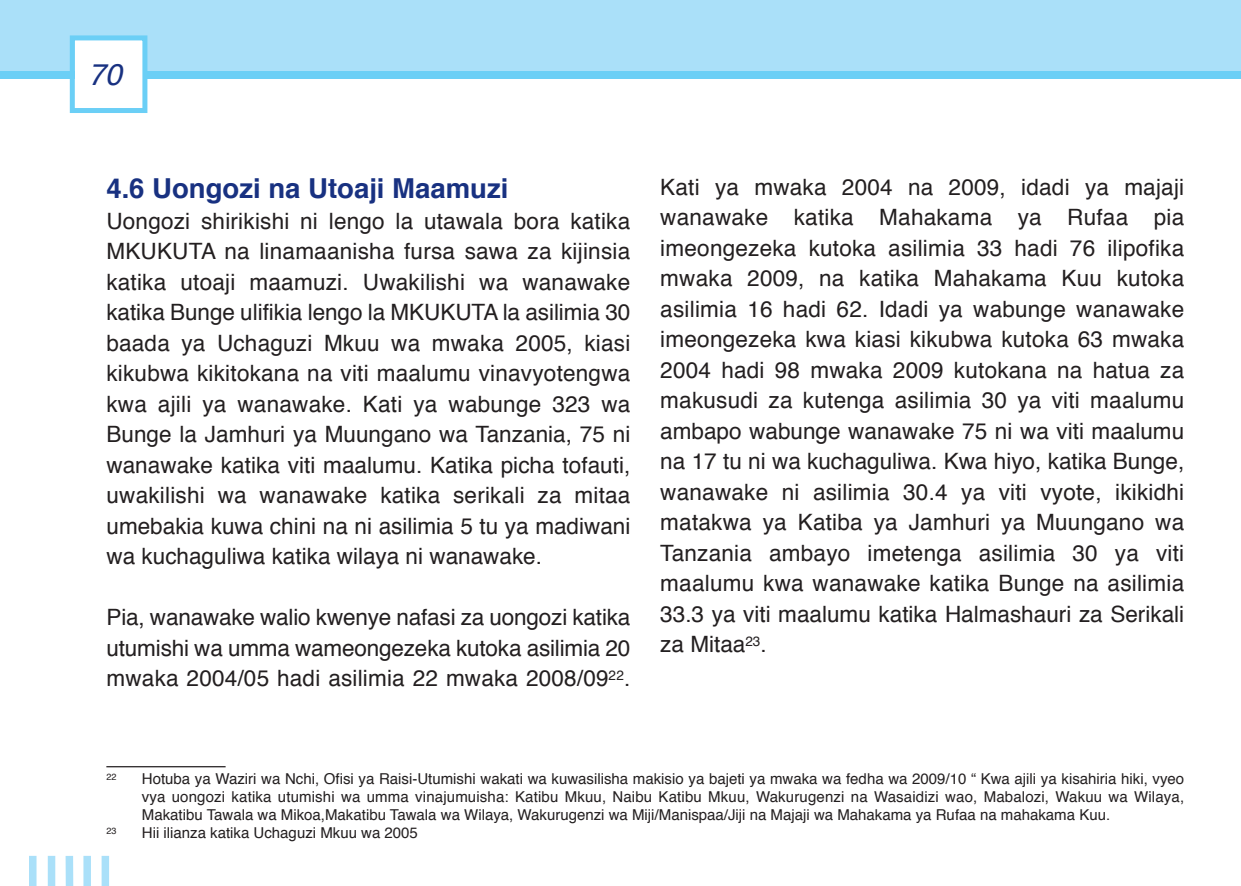
<style>
.page{position:relative;width:1241px;height:886px;background:#fff}
.page>*{position:absolute;margin:0;border:0;box-sizing:border-box;transform-origin:0 0}
.t1{font:italic 30px "Helvetica";color:#183181}
.t2{font:700 27.5px "Helvetica";color:#183181}
.t3{font:22.5px/30.5px "Helvetica";color:#231f20;text-align:justify}
.t4{font:15px/18px "Helvetica";color:#231f20;text-align:justify}
.t5{font:9px "Helvetica";color:#231f20}
</style>
<div class="page">
<div style="left:0;top:0;width:1240px;height:78px;background:#aae0f9"></div>
<div style="left:29px;top:856px;width:7px;height:30px;background:#aae0f9"></div>
<div style="left:48px;top:856px;width:7px;height:30px;background:#aae0f9"></div>
<div style="left:66px;top:856px;width:7px;height:30px;background:#aae0f9"></div>
<div style="left:83px;top:856px;width:8px;height:30px;background:#aae0f9"></div>
<div style="left:102px;top:856px;width:7px;height:30px;background:#aae0f9"></div>
<div style="left:0;top:71px;width:1240px;height:7px;background:#6bcff6"></div>
<div style="left:75px;top:40px;width:67px;height:68px;background:#fff"></div>
<div style="left:70px;top:35px;width:77px;height:78px;border:5px solid #6bcff6"></div>
<hr style="left:106px;top:766px;width:119px;height:1px;background:#231f20">
<h1 class="t1" style="left:88px;top:62px;width:41px">70</h1>
<p class="t2" style="left:106px;top:177px;width:403px">4.6 Uongozi na Utoaji Maamuzi</p>
<p class="t3" style="left:106px;top:208px;width:525px">Uongozi shirikishi ni lengo la utawala bora katika MKUKUTA na linamaanisha fursa sawa za kijinsia katika utoaji maamuzi. Uwakilishi wa wanawake katika Bunge ulifikia lengo la MKUKUTA la asilimia 30 baada ya Uchaguzi Mkuu wa mwaka 2005, kiasi kikubwa kikitokana na viti maalumu vinavyotengwa kwa ajili ya wanawake. Kati ya wabunge 323 wa Bunge la Jamhuri ya Muungano wa Tanzania, 75 ni wanawake katika viti maalumu. Katika picha tofauti, uwakilishi wa wanawake katika serikali za mitaa umebakia kuwa chini na ni asilimia 5 tu ya madiwani wa kuchaguliwa katika wilaya ni wanawake.</p>
<p class="t3" style="left:106px;top:604px;width:525px">Pia, wanawake walio kwenye nafasi za uongozi katika utumishi wa umma wameongezeka kutoka asilimia 20 mwaka 2004/05 hadi asilimia 22 mwaka 2008/09<sup>22</sup>.</p>
<p class="t3" style="left:660px;top:173px;width:525px">Kati ya mwaka 2004 na 2009, idadi ya majaji wanawake katika Mahakama ya Rufaa pia imeongezeka kutoka asilimia 33 hadi 76 ilipofika mwaka 2009, na katika Mahakama Kuu kutoka asilimia 16 hadi 62. Idadi ya wabunge wanawake imeongezeka kwa kiasi kikubwa kutoka 63 mwaka 2004 hadi 98 mwaka 2009 kutokana na hatua za makusudi za kutenga asilimia 30 ya viti maalumu ambapo wabunge wanawake 75 ni wa viti maalumu na 17 tu ni wa kuchaguliwa. Kwa hiyo, katika Bunge, wanawake ni asilimia 30.4 ya viti vyote, ikikidhi matakwa ya Katiba ya Jamhuri ya Muungano wa Tanzania ambayo imetenga asilimia 30 ya viti maalumu kwa wanawake katika Bunge na asilimia 33.3 ya viti maalumu katika Halmashauri za Serikali za Mitaa<sup>23</sup>.</p>
<p class="t5" style="left:106px;top:773px;width:12px">22</p>
<p class="t4" style="left:142px;top:771px;width:1043px">Hotuba ya Waziri wa Nchi, Ofisi ya Raisi-Utumishi wakati wa kuwasilisha makisio ya bajeti ya mwaka wa fedha wa 2009/10 “ Kwa ajili ya kisahiria hiki, vyeo vya uongozi katika utumishi wa umma vinajumuisha: Katibu Mkuu, Naibu Katibu Mkuu, Wakurugenzi na Wasaidizi wao, Mabalozi, Wakuu wa Wilaya, Makatibu Tawala wa Mikoa,Makatibu Tawala wa Wilaya, Wakurugenzi wa Miji/Manispaa/Jiji na Majaji wa Mahakama ya Rufaa na mahakama Kuu.</p>
<p class="t5" style="left:106px;top:827px;width:12px">23</p>
<p class="t4" style="left:142px;top:825px;width:277px">Hii ilianza katika Uchaguzi Mkuu wa 2005</p>
</div>
